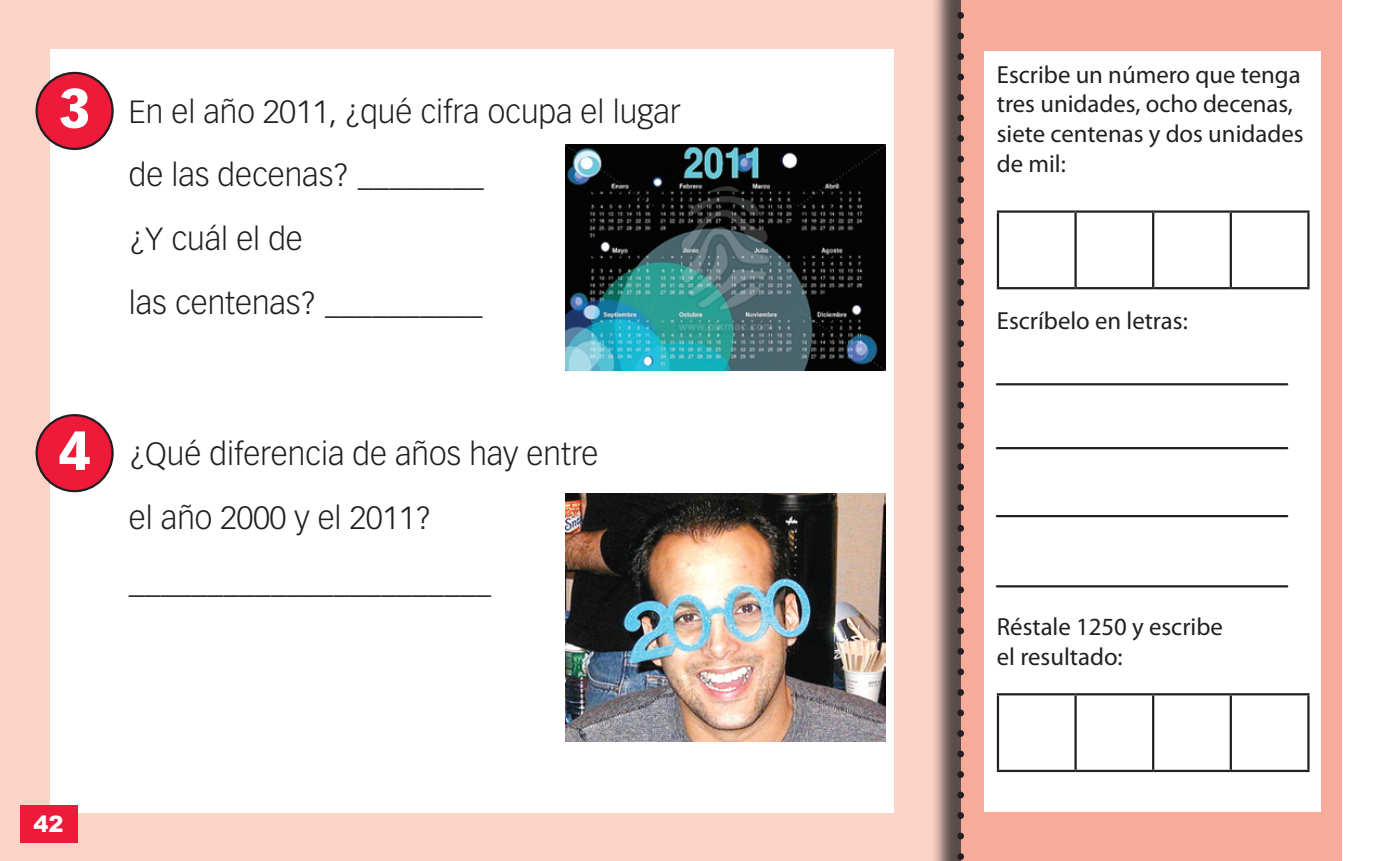
<style>
.page{position:relative;width:1373px;height:861px;background:#fff}
.page>*{position:absolute;margin:0;border:0;box-sizing:border-box;transform-origin:0 0}
.t1{font:900 54px "Vectora LH";color:#fff}
.t2{font:300 31.5px/63.9px "Vectora LH";color:#231f20}
.t3{font:24.75px/29.7px "Myriad Pro";color:#231f20}
.t4{font:900 22.5px "Arial";color:#fff}
</style>
<div class="page">
<div style="left:0;top:0;width:981px;height:860px;background:#fcd3c7"></div>
<div style="left:930px;top:0;width:414px;height:860px;background:#231f20;opacity:.75"></div>
<div style="left:960px;top:0;width:381px;height:860px;background:#f8aa9b"></div>
<svg style="left:957px;top:0;width:6px;height:861px"></svg>
<div style="left:50px;top:49px;width:843px;height:763px;background:#fff"></div>
<div style="left:20px;top:804px;width:57px;height:38px;background:#ed1a3a"></div>
<div style="left:37px;top:73px;width:76px;height:76px;background:#ed1a3a;border-radius:50%"></div>
<div style="left:35px;top:72px;width:79px;height:78px;border:2px solid #231f20;border-radius:50%"></div>
<div style="left:37px;top:415px;width:76px;height:76px;background:#ed1a3a;border-radius:50%"></div>
<div style="left:35px;top:414px;width:79px;height:78px;border:2px solid #231f20;border-radius:50%"></div>
<img style="left:565px;top:144px;width:320px;height:226px">
<img style="left:565px;top:493px;width:320px;height:248px">
<div style="left:983px;top:51px;width:337px;height:760px;background:#fff"></div>
<svg style="left:998px;top:212px;width:308px;height:75px"></svg>
<hr style="left:996px;top:210px;width:79px;height:2px;background:#231f20">
<hr style="left:996px;top:212px;width:2px;height:75px;background:#231f20">
<hr style="left:1075px;top:210px;width:77px;height:2px;background:#231f20">
<hr style="left:1074px;top:212px;width:2px;height:75px;background:#231f20">
<hr style="left:1152px;top:210px;width:78px;height:2px;background:#231f20">
<hr style="left:1151px;top:212px;width:3px;height:75px;background:#231f20">
<hr style="left:1230px;top:210px;width:79px;height:2px;background:#231f20">
<hr style="left:1229px;top:212px;width:2px;height:75px;background:#231f20">
<hr style="left:1306px;top:212px;width:3px;height:75px;background:#231f20">
<hr style="left:996px;top:287px;width:79px;height:2px;background:#231f20">
<hr style="left:1075px;top:287px;width:77px;height:2px;background:#231f20">
<hr style="left:1152px;top:287px;width:78px;height:2px;background:#231f20">
<hr style="left:1230px;top:287px;width:79px;height:2px;background:#231f20">
<svg style="left:998px;top:695px;width:308px;height:74px"></svg>
<hr style="left:996px;top:692px;width:79px;height:3px;background:#231f20">
<hr style="left:996px;top:695px;width:2px;height:74px;background:#231f20">
<hr style="left:1075px;top:692px;width:77px;height:3px;background:#231f20">
<hr style="left:1074px;top:695px;width:2px;height:74px;background:#231f20">
<hr style="left:1152px;top:692px;width:78px;height:3px;background:#231f20">
<hr style="left:1151px;top:695px;width:3px;height:74px;background:#231f20">
<hr style="left:1230px;top:692px;width:79px;height:3px;background:#231f20">
<hr style="left:1229px;top:695px;width:2px;height:74px;background:#231f20">
<hr style="left:1306px;top:695px;width:3px;height:74px;background:#231f20">
<hr style="left:996px;top:769px;width:79px;height:2px;background:#231f20">
<hr style="left:1075px;top:769px;width:77px;height:2px;background:#231f20">
<hr style="left:1152px;top:769px;width:78px;height:2px;background:#231f20">
<hr style="left:1230px;top:769px;width:79px;height:2px;background:#231f20">
<hr style="left:996px;top:383px;width:290px;height:2px;background:#231f20">
<hr style="left:996px;top:447px;width:290px;height:2px;background:#231f20">
<hr style="left:996px;top:514px;width:290px;height:3px;background:#231f20">
<hr style="left:996px;top:585px;width:290px;height:2px;background:#231f20">
<p class="t1" style="left:59px;top:75px;width:33px">3</p>
<p class="t2" style="left:129px;top:80px;width:553px">En el año 2011, ¿qué cifra ocupa el lugar de las decenas? ________</p>
<p class="t2" style="left:129px;top:207px;width:355px">¿Y cuál el de<br>las centenas? __________</p>
<p class="t1" style="left:59px;top:416px;width:33px">4</p>
<p class="t2" style="left:129px;top:422px;width:471px">¿Qué diferencia de años hay entre el año 2000 y el 2011?</p>
<p class="t2" style="left:129px;top:549px;width:364px">_______________________</p>
<p class="t4" style="left:34px;top:807px;width:32px">42</p>
<p class="t3" style="left:996px;top:60px;width:308px">Escribe un número que tenga tres unidades, ocho decenas, siete centenas y dos unidades de mil:</p>
<p class="t3" style="left:996px;top:306px;width:192px">Escríbelo en letras:</p>
<p class="t3" style="left:996px;top:612px;width:227px">Réstale 1250 y escribe el resultado:</p>
</div>
